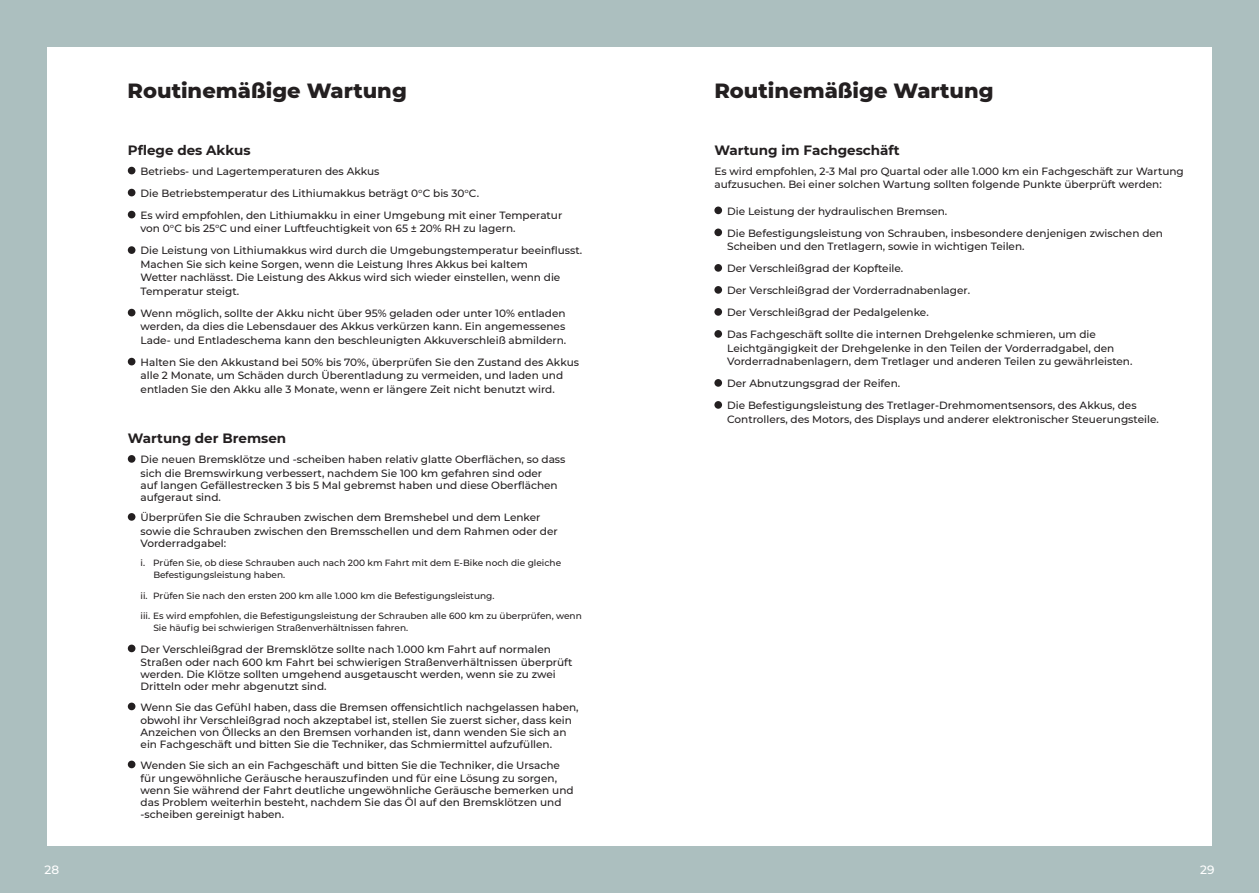
<style>
.page{position:relative;width:1259px;height:893px;background:#fff}
.page>*{position:absolute;margin:0;border:0;box-sizing:border-box;transform-origin:0 0}
.t1{font:800 21px "Montserrat";color:#231f20}
.t2{font:700 13.5px "Montserrat";color:#231f20}
.t3{font:500 12px "Montserrat";color:#fff}
.t4{font:500 10.5px/13.5px "Montserrat";color:#231f20}
.t5{font:500 9px/12px "Montserrat";color:#231f20}
</style>
<div class="page">
<div style="left:0;top:0;width:47px;height:893px;background:#acbfbf"></div>
<div style="left:1212px;top:0;width:47px;height:893px;background:#acbfbf"></div>
<div style="left:0;top:846px;width:1259px;height:47px;background:#acbfbf"></div>
<div style="left:0;top:0;width:1259px;height:47px;background:#acbfbf"></div>
<div style="left:714px;top:207px;width:8px;height:7px;background:#231f20;border-radius:50%"></div>
<div style="left:714px;top:229px;width:8px;height:7px;background:#231f20;border-radius:50%"></div>
<div style="left:714px;top:264px;width:8px;height:8px;background:#231f20;border-radius:50%"></div>
<div style="left:714px;top:286px;width:8px;height:8px;background:#231f20;border-radius:50%"></div>
<div style="left:714px;top:308px;width:8px;height:8px;background:#231f20;border-radius:50%"></div>
<div style="left:714px;top:330px;width:8px;height:8px;background:#231f20;border-radius:50%"></div>
<div style="left:714px;top:379px;width:8px;height:8px;background:#231f20;border-radius:50%"></div>
<div style="left:714px;top:401px;width:8px;height:8px;background:#231f20;border-radius:50%"></div>
<div style="left:128px;top:167px;width:7px;height:7px;background:#231f20;border-radius:50%"></div>
<div style="left:128px;top:189px;width:7px;height:7px;background:#231f20;border-radius:50%"></div>
<div style="left:128px;top:211px;width:7px;height:7px;background:#231f20;border-radius:50%"></div>
<div style="left:128px;top:246px;width:7px;height:8px;background:#231f20;border-radius:50%"></div>
<div style="left:128px;top:309px;width:7px;height:7px;background:#231f20;border-radius:50%"></div>
<div style="left:128px;top:358px;width:7px;height:7px;background:#231f20;border-radius:50%"></div>
<div style="left:128px;top:455px;width:7px;height:8px;background:#231f20;border-radius:50%"></div>
<div style="left:128px;top:513px;width:7px;height:8px;background:#231f20;border-radius:50%"></div>
<div style="left:128px;top:645px;width:7px;height:7px;background:#231f20;border-radius:50%"></div>
<div style="left:128px;top:703px;width:7px;height:7px;background:#231f20;border-radius:50%"></div>
<div style="left:128px;top:761px;width:7px;height:7px;background:#231f20;border-radius:50%"></div>
<p class="t1" style="left:128px;top:75px;width:281px">Routinemäßige Wartung</p>
<p class="t1" style="left:714px;top:75px;width:281px">Routinemäßige Wartung</p>
<p class="t2" style="left:128px;top:140px;width:124px">Pflege des Akkus</p>
<p class="t4" style="left:141px;top:164px;width:240px">Betriebs- und Lagertemperaturen des Akkus</p>
<p class="t4" style="left:141px;top:186px;width:340px">Die Betriebstemperatur des Lithiumakkus beträgt 0°C bis 30°C.</p>
<p class="t4" style="left:141px;top:208px;width:423px">Es wird empfohlen, den Lithiumakku in einer Umgebung mit einer Temperatur von 0°C bis 25°C und einer Luftfeuchtigkeit von 65 ± 20% RH zu lagern.</p>
<p class="t4" style="left:141px;top:244px;width:443px">Die Leistung von Lithiumakkus wird durch die Umgebungstemperatur beeinflusst.<br>Machen Sie sich keine Sorgen, wenn die Leistung Ihres Akkus bei kaltem<br>Wetter nachlässt. Die Leistung des Akkus wird sich wieder einstellen, wenn die Temperatur steigt.</p>
<p class="t4" style="left:141px;top:306px;width:427px;text-align:justify">Wenn möglich, sollte der Akku nicht über 95% geladen oder unter 10% entladen werden, da dies die Lebensdauer des Akkus verkürzen kann. Ein angemessenes Lade- und Entladeschema kann den beschleunigten Akkuverschleiß abmildern.</p>
<p class="t4" style="left:141px;top:355px;width:440px">Halten Sie den Akkustand bei 50% bis 70%, überprüfen Sie den Zustand des Akkus alle 2 Monate, um Schäden durch Überentladung zu vermeiden, und laden und entladen Sie den Akku alle 3 Monate, wenn er längere Zeit nicht benutzt wird.</p>
<p class="t2" style="left:128px;top:429px;width:160px">Wartung der Bremsen</p>
<p class="t4" style="left:141px;top:452px;width:426px">Die neuen Bremsklötze und -scheiben haben relativ glatte Oberflächen, so dass sich die Bremswirkung verbessert, nachdem Sie 100 km gefahren sind oder</p>
<p class="t4" style="left:141px;top:479px;width:419px;line-height:12px">auf langen Gefällestrecken 3 bis 5 Mal gebremst haben und diese Oberflächen aufgeraut sind.</p>
<p class="t4" style="left:141px;top:510px;width:419px">Überprüfen Sie die Schrauben zwischen dem Bremshebel und dem Lenker sowie die Schrauben zwischen den Bremsschellen und dem Rahmen oder der</p>
<p class="t4" style="left:141px;top:536px;width:87px">Vorderradgabel:</p>
<p class="t5" style="left:153px;top:556px;width:409px;text-indent:-13px">i. Prüfen Sie, ob diese Schrauben auch nach 200 km Fahrt mit dem E-Bike noch die gleiche<br>Befestigungsleistung haben.</p>
<p class="t5" style="left:141px;top:589px;width:355px">ii. Prüfen Sie nach den ersten 200 km alle 1.000 km die Befestigungsleistung.</p>
<p class="t5" style="left:153px;top:609px;width:430px;text-indent:-13px">iii. Es wird empfohlen, die Befestigungsleistung der Schrauben alle 600 km zu überprüfen, wenn<br>Sie häufig bei schwierigen Straßenverhältnissen fahren.</p>
<p class="t4" style="left:141px;top:642px;width:433px">Der Verschleißgrad der Bremsklötze sollte nach 1.000 km Fahrt auf normalen<br>Straßen oder nach 600 km Fahrt bei schwierigen Straßenverhältnissen überprüft</p>
<p class="t4" style="left:141px;top:668px;width:417px;line-height:12px">werden. Die Klötze sollten umgehend ausgetauscht werden, wenn sie zu zwei<br>Dritteln oder mehr abgenutzt sind.</p>
<p class="t4" style="left:141px;top:700px;width:439px">Wenn Sie das Gefühl haben, dass die Bremsen offensichtlich nachgelassen haben, obwohl ihr Verschleißgrad noch akzeptabel ist, stellen Sie zuerst sicher, dass kein</p>
<p class="t4" style="left:141px;top:726px;width:427px;line-height:12px">Anzeichen von Öllecks an den Bremsen vorhanden ist, dann wenden Sie sich an ein Fachgeschäft und bitten Sie die Techniker, das Schmiermittel aufzufüllen.</p>
<p class="t4" style="left:141px;top:758px;width:421px">Wenden Sie sich an ein Fachgeschäft und bitten Sie die Techniker, die Ursache für ungewöhnliche Geräusche herauszufinden und für eine Lösung zu sorgen,</p>
<p class="t4" style="left:141px;top:784px;width:435px;line-height:12px">wenn Sie während der Fahrt deutliche ungewöhnliche Geräusche bemerken und das Problem weiterhin besteht, nachdem Sie das Öl auf den Bremsklötzen und -scheiben gereinigt haben.</p>
<p class="t2" style="left:714px;top:140px;width:187px">Wartung im Fachgeschäft</p>
<p class="t4" style="left:714px;top:164px;width:471px">Es wird empfohlen, 2-3 Mal pro Quartal oder alle 1.000 km ein Fachgeschäft zur Wartung aufzusuchen. Bei einer solchen Wartung sollten folgende Punkte überprüft werden:</p>
<p class="t4" style="left:727px;top:204px;width:222px">Die Leistung der hydraulischen Bremsen.</p>
<p class="t4" style="left:727px;top:226px;width:437px">Die Befestigungsleistung von Schrauben, insbesondere denjenigen zwischen den<br>Scheiben und den Tretlagern, sowie in wichtigen Teilen.</p>
<p class="t4" style="left:727px;top:261px;width:178px">Der Verschleißgrad der Kopfteile.</p>
<p class="t4" style="left:727px;top:283px;width:244px">Der Verschleißgrad der Vorderradnabenlager.</p>
<p class="t4" style="left:727px;top:305px;width:203px">Der Verschleißgrad der Pedalgelenke.</p>
<p class="t4" style="left:727px;top:327px;width:407px">Das Fachgeschäft sollte die internen Drehgelenke schmieren, um die<br>Leichtgängigkeit der Drehgelenke in den Teilen der Vorderradgabel, den<br>Vorderradnabenlagern, dem Tretlager und anderen Teilen zu gewährleisten.</p>
<p class="t4" style="left:727px;top:376px;width:174px">Der Abnutzungsgrad der Reifen.</p>
<p class="t4" style="left:727px;top:398px;width:433px">Die Befestigungsleistung des Tretlager-Drehmomentsensors, des Akkus, des<br>Controllers, des Motors, des Displays und anderer elektronischer Steuerungsteile.</p>
<p class="t3" style="left:44px;top:861px;width:16px">28</p>
<p class="t3" style="left:1200px;top:861px;width:16px">29</p>
</div>
